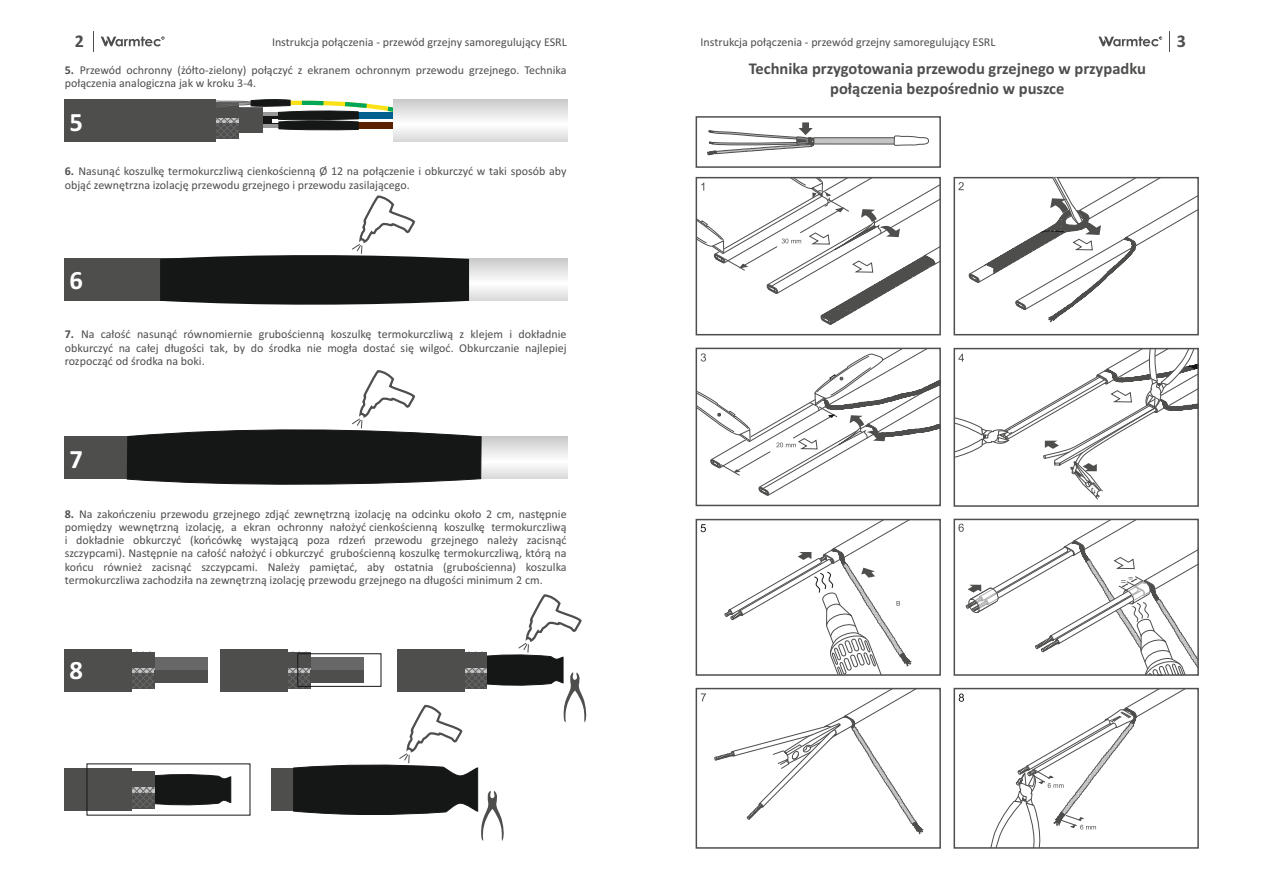
<style>
.page{position:relative;width:1263px;height:893px;background:#fff}
.page>*{position:absolute;margin:0;border:0;box-sizing:border-box;transform-origin:0 0}
.t1{font:700 26.55px "Calibri";color:#fff}
.t2{font:700 18px "Calibri";color:#4e4e4d}
.t3{font:700 16.5px/20.1px "Calibri";color:#4e4e4d;text-align:center}
.t4{font:12px/13.2px "Calibri";color:#4e4e4d}
.s1{font-weight:700}
</style>
<div class="page">
<svg style="left:93px;top:31px;width:1px;height:21px"></svg>
<svg style="left:101px;top:36px;width:63px;height:11px"></svg>
<div style="left:65px;top:279px;width:151px;height:22px;background:#4e4e4d"></div>
<div style="left:65px;top:258px;width:151px;height:21px;background:#4e4e4d"></div>
<svg style="left:469px;top:258px;width:98px;height:43px"></svg>
<div style="left:65px;top:120px;width:151px;height:22px;background:#4e4e4d"></div>
<div style="left:65px;top:99px;width:151px;height:21px;background:#4e4e4d"></div>
<svg style="left:393px;top:99px;width:174px;height:42px"></svg>
<svg style="left:216px;top:99px;width:198px;height:41px"></svg>
<div style="left:239px;top:120px;width:23px;height:13px;background:#4e4e4d"></div>
<div style="left:239px;top:108px;width:23px;height:12px;background:#4e4e4d"></div>
<div style="left:65px;top:670px;width:67px;height:21px;background:#4e4e4d"></div>
<div style="left:65px;top:649px;width:67px;height:21px;background:#4e4e4d"></div>
<div style="left:65px;top:790px;width:67px;height:21px;background:#4e4e4d"></div>
<div style="left:65px;top:769px;width:67px;height:21px;background:#4e4e4d"></div>
<svg style="left:160px;top:195px;width:309px;height:110px"></svg>
<div style="left:65px;top:458px;width:151px;height:21px;background:#4e4e4d"></div>
<div style="left:65px;top:436px;width:151px;height:22px;background:#4e4e4d"></div>
<svg style="left:482px;top:436px;width:85px;height:43px"></svg>
<svg style="left:126px;top:370px;width:356px;height:115px"></svg>
<svg style="left:72px;top:594px;width:515px;height:247px"></svg>
<svg style="left:1169px;top:31px;width:1px;height:21px"></svg>
<svg style="left:1098px;top:36px;width:64px;height:11px"></svg>
<div style="left:696px;top:519px;width:245px;height:157px;border:2px solid #4e4e4d"></div>
<div style="left:696px;top:688px;width:245px;height:161px;border:2px solid #4e4e4d"></div>
<svg style="left:714px;top:687px;width:209px;height:147px"></svg>
<svg style="left:715px;top:518px;width:197px;height:158px"></svg>
<svg style="left:701px;top:524px;width:5px;height:8px"></svg>
<svg style="left:701px;top:693px;width:5px;height:8px"></svg>
<svg style="left:953px;top:518px;width:246px;height:331px"></svg>
<div style="left:695px;top:348px;width:246px;height:158px;border:2px solid #4e4e4d"></div>
<svg style="left:695px;top:347px;width:246px;height:149px"></svg>
<svg style="left:953px;top:347px;width:246px;height:153px"></svg>
<div style="left:953px;top:177px;width:246px;height:158px;border:2px solid #4e4e4d"></div>
<div style="left:696px;top:177px;width:245px;height:158px;border:2px solid #4e4e4d"></div>
<div style="left:695px;top:116px;width:246px;height:52px;border:2px solid #4e4e4d"></div>
<svg style="left:707px;top:122px;width:222px;height:33px"></svg>
<svg style="left:958px;top:176px;width:241px;height:146px"></svg>
<svg style="left:695px;top:176px;width:246px;height:149px"></svg>
<h2 class="t2" style="left:75px;top:34px;width:11px">2</h2>
<p class="t4" style="left:272px;top:36px;width:296px">Instrukcja połączenia - przewód grzejny samoregulujący ESRL</p>
<p class="t4" style="left:65px;top:65px;width:503px"><span class="s1">5.</span> Przewód ochronny (żółto-zielony) połączyć z ekranem ochronnym przewodu grzejnego. Technika połączenia analogiczna jak w kroku 3-4.</p>
<h1 class="t1" style="left:69px;top:111px;width:15px">5</h1>
<p class="t4" style="left:65px;top:166px;width:503px"><span class="s1">6.</span> Nasunąć koszulkę termokurczliwą cienkościenną Ø 12 na połączenie i obkurczyć w taki sposób aby objąć zewnętrzna izolację przewodu grzejnego i przewodu zasilającego.</p>
<h1 class="t1" style="left:69px;top:269px;width:15px">6</h1>
<p class="t4" style="left:65px;top:329px;width:503px;text-align:justify"><span class="s1">7.</span> Na całość nasunąć równomiernie grubościenną koszulkę termokurczliwą z klejem i dokładnie obkurczyć na całej długości tak, by do środka nie mogła dostać się wilgoć. Obkurczanie najlepiej rozpocząć od środka na boki.</p>
<h1 class="t1" style="left:69px;top:448px;width:15px">7</h1>
<p class="t4" style="left:65px;top:508px;width:503px;text-align:justify"><span class="s1">8.</span> Na zakończeniu przewodu grzejnego zdjąć zewnętrzną izolację na odcinku około 2 cm, następnie pomiędzy wewnętrzną izolację, a ekran ochronny nałożyć cienkościenną koszulkę termokurczliwą i dokładnie obkurczyć (końcówkę wystającą poza rdzeń przewodu grzejnego należy zacisnąć szczypcami). Następnie na całość nałożyć i obkurczyć grubościenną koszulkę termokurczliwą, którą na końcu również zacisnąć szczypcami. Należy pamiętać, aby ostatnia (grubościenna) koszulka termokurczliwa zachodziła na zewnętrzną izolację przewodu grzejnego na długości minimum 2 cm.</p>
<h1 class="t1" style="left:69px;top:659px;width:15px">8</h1>
<p class="t4" style="left:701px;top:37px;width:296px">Instrukcja połączenia - przewód grzejny samoregulujący ESRL</p>
<h2 class="t2" style="left:1177px;top:34px;width:11px">3</h2>
<h3 class="t3" style="left:749px;top:60px;width:399px">Technika przygotowania przewodu grzejnego w przypadku połączenia bezpośrednio w puszce</h3>
</div>
